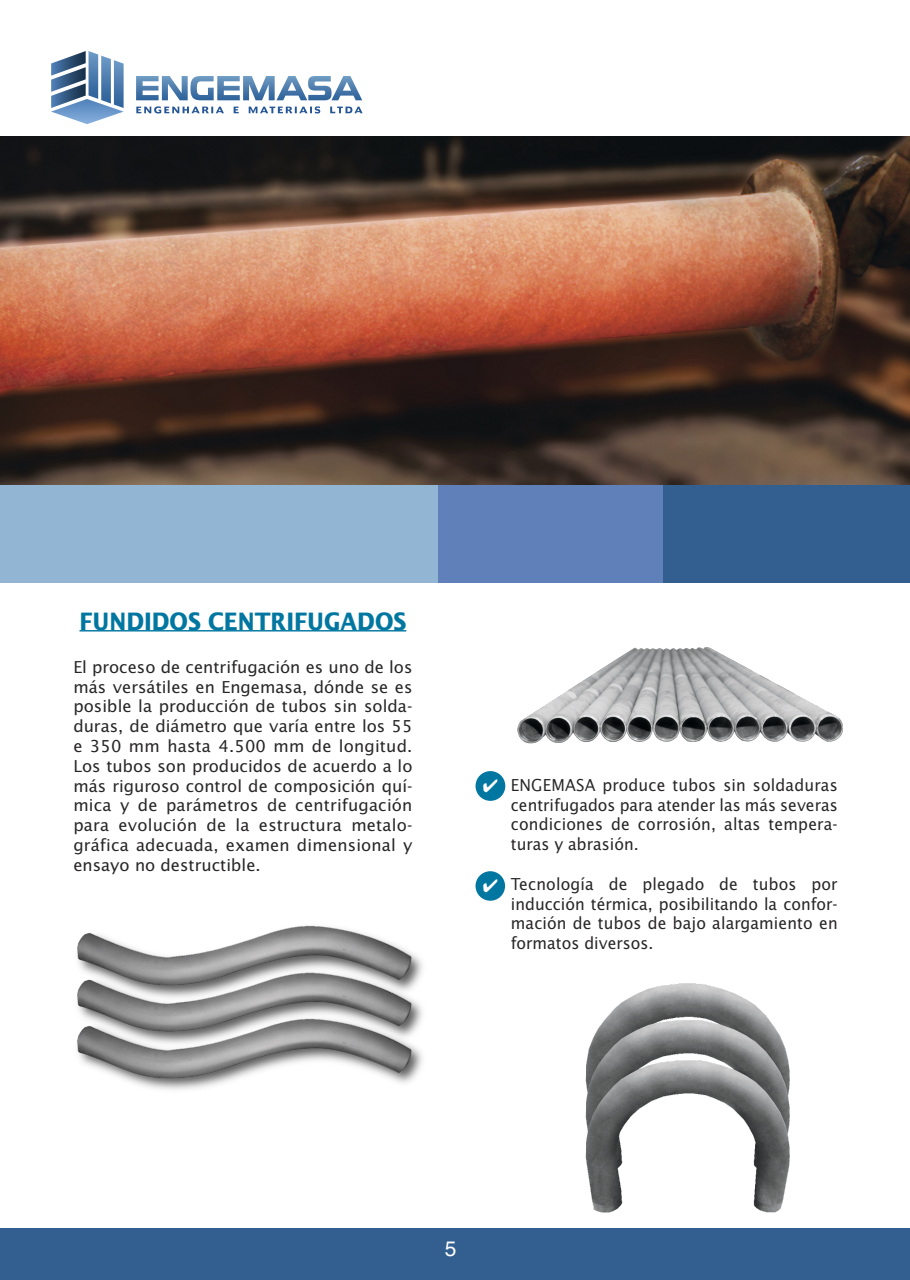
<style>
.page{position:relative;width:910px;height:1280px;background:#fff}
.page>*{position:absolute;margin:0;border:0;box-sizing:border-box;transform-origin:0 0}
.t1{font:700 24px "Lucida Sans";color:#0076a0;scale:.9 1}
.t2{font:21px "Helvetica";color:#fff}
.t3{font:16.5px/19.8px "Lucida Sans";letter-spacing:.005em;color:#272526;text-align:justify}
.t4{font:16.5px/19.8px "Lucida Sans";letter-spacing:.005em;color:#272526;text-align:justify;scale:.95 1}
</style>
<div class="page">
<div style="left:0;top:1229px;width:910px;height:51px;background:#335f90"></div>
<img style="left:0;top:136px;width:910px;height:349px">
<div style="left:0;top:485px;width:438px;height:98px;background:#92b5d4"></div>
<div style="left:438px;top:485px;width:225px;height:98px;background:#5f80b8"></div>
<div style="left:663px;top:485px;width:247px;height:98px;background:#335f90"></div>
<hr style="left:0;top:485px;width:1px;height:98px;background:#335f90">
<svg style="left:51px;top:51px;width:73px;height:73px"></svg>
<svg style="left:136px;top:76px;width:226px;height:24px"></svg>
<svg style="left:136px;top:106px;width:227px;height:7px"></svg>
<hr style="left:80px;top:630px;width:326px;height:1px;background:#0076a0">
<img style="left:77px;top:925px;width:339px;height:31px">
<img style="left:77px;top:956px;width:346px;height:18px">
<img style="left:77px;top:963px;width:344px;height:40px">
<img style="left:77px;top:1003px;width:346px;height:63px">
<img style="left:77px;top:1009px;width:344px;height:81px">
<img style="left:585px;top:983px;width:205px;height:230px">
<img style="left:517px;top:647px;width:326px;height:97px">
<div style="left:476px;top:771px;width:29px;height:30px;background:#0076a0;border-radius:50%"></div>
<div style="left:476px;top:871px;width:29px;height:30px;background:#0076a0;border-radius:50%"></div>
<h1 class="t1" style="left:80px;top:611px;width:365px">FUNDIDOS CENTRIFUGADOS</h1>
<p class="t3" style="left:73px;top:658px;width:341px">El proceso de centrifugación es uno de los más versátiles en Engemasa, dónde se es posible la producción de tubos sin solda&shy;duras, de diámetro que varía entre los 55 e 350 mm hasta 4.500 mm de longitud.<br>Los tubos son producidos de acuerdo a lo más riguroso control de composición quí&shy;mica y de parámetros de centrifugación para evolución de la estructura metalo&shy;gráfica adecuada, examen dimensional y ensayo no destructible.</p>
<p class="t4" style="left:511px;top:776px;width:346px">ENGEMASA produce tubos sin soldaduras centrifugados para atender las más severas condiciones de corrosión, altas tempera&shy;turas y abrasión.</p>
<p class="t4" style="left:511px;top:875px;width:346px">Tecnología de plegado de tubos por inducción térmica, posibilitando la confor&shy;mación de tubos de bajo alargamiento en formatos diversos.</p>
<p class="t2" style="left:445px;top:1237px;width:13px">5</p>
</div>
